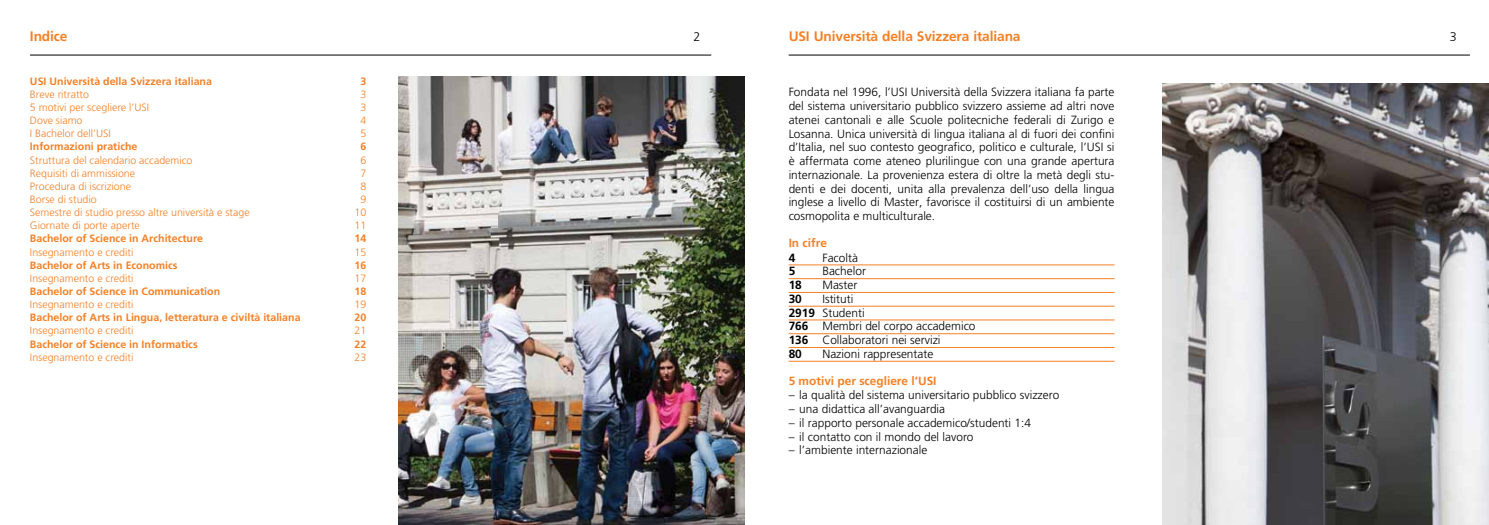
<style>
.page{position:relative;width:1489px;height:525px;background:#fff}
.page>*{position:absolute;margin:0;border:0;box-sizing:border-box;transform-origin:0 0}
.t1{font:700 13.75px "Frutiger LT Std";letter-spacing:-.01em;color:#f58025}
.t2{font:300 12.5px "Frutiger LT Std";color:#000}
.t3{font:300 11.88px/13.8px "Frutiger LT Std";color:#000;text-align:justify}
.t4{font:700 11.88px/14.4px "Frutiger LT Std";color:#f58025}
.t5{font:700 11.88px "Frutiger LT Std";color:#000}
.t6{font:300 10.62px "Frutiger LT Std";color:#f58025}
.t7{font:700 10.62px "Frutiger LT Std";color:#f58025}
.s1{color:#000}
.s2{font-weight:700}
</style>
<div class="page">
<hr style="left:30px;top:55px;width:681px;height:1px;background:#000">
<img style="left:399px;top:77px;width:345px;height:447px">
<img style="left:1162px;top:83px;width:326px;height:441px">
<hr style="left:788px;top:55px;width:681px;height:1px;background:#000">
<hr style="left:788px;top:264px;width:326px;height:1px;background:#f58025">
<hr style="left:788px;top:278px;width:326px;height:1px;background:#f58025">
<hr style="left:788px;top:292px;width:326px;height:1px;background:#f58025">
<hr style="left:788px;top:306px;width:326px;height:1px;background:#f58025">
<hr style="left:788px;top:319px;width:326px;height:1px;background:#f58025">
<hr style="left:788px;top:333px;width:326px;height:1px;background:#f58025">
<hr style="left:788px;top:347px;width:326px;height:1px;background:#f58025">
<hr style="left:788px;top:361px;width:326px;height:1px;background:#f58025">
<p class="t1" style="left:30px;top:28px;width:39px">Indice</p>
<p class="t7" style="left:30px;top:75px;width:183px">USI Università della Svizzera italiana</p>
<p class="t7" style="left:360px;top:75px;width:7px">3</p>
<p class="t6" style="left:30px;top:88px;width:61px">Breve ritratto</p>
<p class="t6" style="left:360px;top:88px;width:7px">3</p>
<p class="t6" style="left:30px;top:101px;width:121px">5 motivi per scegliere l’USI</p>
<p class="t6" style="left:360px;top:101px;width:7px">3</p>
<p class="t6" style="left:30px;top:114px;width:54px">Dove siamo</p>
<p class="t6" style="left:360px;top:114px;width:7px">4</p>
<p class="t6" style="left:30px;top:128px;width:82px">I Bachelor dell’USI</p>
<p class="t6" style="left:360px;top:128px;width:7px">5</p>
<p class="t7" style="left:30px;top:140px;width:109px">Informazioni pratiche</p>
<p class="t7" style="left:360px;top:140px;width:7px">6</p>
<p class="t6" style="left:30px;top:154px;width:164px">Struttura del calendario accademico</p>
<p class="t6" style="left:360px;top:154px;width:7px">6</p>
<p class="t6" style="left:30px;top:167px;width:107px">Requisiti di ammissione</p>
<p class="t6" style="left:360px;top:167px;width:7px">7</p>
<p class="t6" style="left:30px;top:180px;width:102px">Procedura di iscrizione</p>
<p class="t6" style="left:360px;top:180px;width:7px">8</p>
<p class="t6" style="left:30px;top:193px;width:68px">Borse di studio</p>
<p class="t6" style="left:360px;top:193px;width:7px">9</p>
<p class="t6" style="left:30px;top:206px;width:221px">Semestre di studio presso altre università e stage</p>
<p class="t6" style="left:354px;top:206px;width:13px">10</p>
<p class="t6" style="left:30px;top:219px;width:111px">Giornate di porte aperte</p>
<p class="t6" style="left:354px;top:219px;width:13px">11</p>
<p class="t7" style="left:30px;top:232px;width:174px">Bachelor of Science in Architecture</p>
<p class="t7" style="left:354px;top:232px;width:13px">14</p>
<p class="t6" style="left:30px;top:246px;width:105px">Insegnamento e crediti</p>
<p class="t6" style="left:354px;top:246px;width:13px">15</p>
<p class="t7" style="left:30px;top:258px;width:149px">Bachelor of Arts in Economics</p>
<p class="t7" style="left:354px;top:258px;width:13px">16</p>
<p class="t6" style="left:30px;top:272px;width:105px">Insegnamento e crediti</p>
<p class="t6" style="left:354px;top:272px;width:13px">17</p>
<p class="t7" style="left:30px;top:285px;width:192px">Bachelor of Science in Communication</p>
<p class="t7" style="left:354px;top:285px;width:13px">18</p>
<p class="t6" style="left:30px;top:298px;width:105px">Insegnamento e crediti</p>
<p class="t6" style="left:354px;top:298px;width:13px">19</p>
<p class="t7" style="left:30px;top:311px;width:272px">Bachelor of Arts in Lingua, letteratura e civiltà italiana</p>
<p class="t7" style="left:354px;top:311px;width:13px">20</p>
<p class="t6" style="left:30px;top:324px;width:105px">Insegnamento e crediti</p>
<p class="t6" style="left:354px;top:324px;width:13px">21</p>
<p class="t7" style="left:30px;top:337px;width:169px">Bachelor of Science in Informatics</p>
<p class="t7" style="left:354px;top:337px;width:13px">22</p>
<p class="t6" style="left:30px;top:351px;width:105px">Insegnamento e crediti</p>
<p class="t6" style="left:354px;top:351px;width:13px">23</p>
<p class="t2" style="left:693px;top:30px;width:8px">2</p>
<p class="t1" style="left:788px;top:28px;width:233px">USI Università della Svizzera italiana</p>
<p class="t2" style="left:1449px;top:30px;width:8px">3</p>
<p class="t3" style="left:788px;top:85px;width:327px">Fondata nel 1996, l’USI Università della Svizzera italiana fa parte del sistema universitario pubblico svizzero assieme ad altri nove atenei cantonali e alle Scuole politecniche federali di Zurigo e Losanna. Unica università di lingua italiana al di fuori dei confini d’Italia, nel suo contesto geografico, politico e culturale, l’USI si è affermata come ateneo plurilingue con una grande apertura internazionale. La provenienza estera di oltre la metà degli stu&shy;denti e dei docenti, unita alla prevalenza dell’uso della lingua inglese a livello di Master, favorisce il costituirsi di un ambiente cosmopolita e multiculturale.</p>
<p class="t4" style="left:788px;top:236px;width:40px">In cifre<br><span class="s1">4</span></p>
<p class="t3" style="left:822px;top:250px;width:37px">Facoltà</p>
<p class="t5" style="left:788px;top:264px;width:8px">5</p>
<p class="t3" style="left:822px;top:264px;width:45px">Bachelor</p>
<p class="t5" style="left:788px;top:278px;width:15px">18</p>
<p class="t3" style="left:822px;top:278px;width:36px">Master</p>
<p class="t5" style="left:788px;top:291px;width:15px">30</p>
<p class="t3" style="left:788px;top:292px;width:188px;text-align:left;text-indent:34px">Istituti<br><span class="s2">2919</span> Studenti<br><span class="s2">766</span> Membri del corpo accademico<br><span class="s2">136</span> Collaboratori nei servizi<br><span class="s2">80</span></p>
<p class="t3" style="left:822px;top:347px;width:112px">Nazioni rappresentate</p>
<p class="t4" style="left:788px;top:373px;width:149px">5 motivi per scegliere l’USI</p>
<p class="t3" style="left:788px;top:388px;width:272px">– la qualità del sistema universitario pubblico svizzero</p>
<p class="t3" style="left:788px;top:402px;width:158px">– una didattica all’avanguardia</p>
<p class="t3" style="left:788px;top:415px;width:244px">– il rapporto personale accademico/studenti 1:4</p>
<p class="t3" style="left:788px;top:429px;width:186px">– il contatto con il mondo del lavoro</p>
<p class="t3" style="left:788px;top:443px;width:140px">– l’ambiente internazionale</p>
</div>
